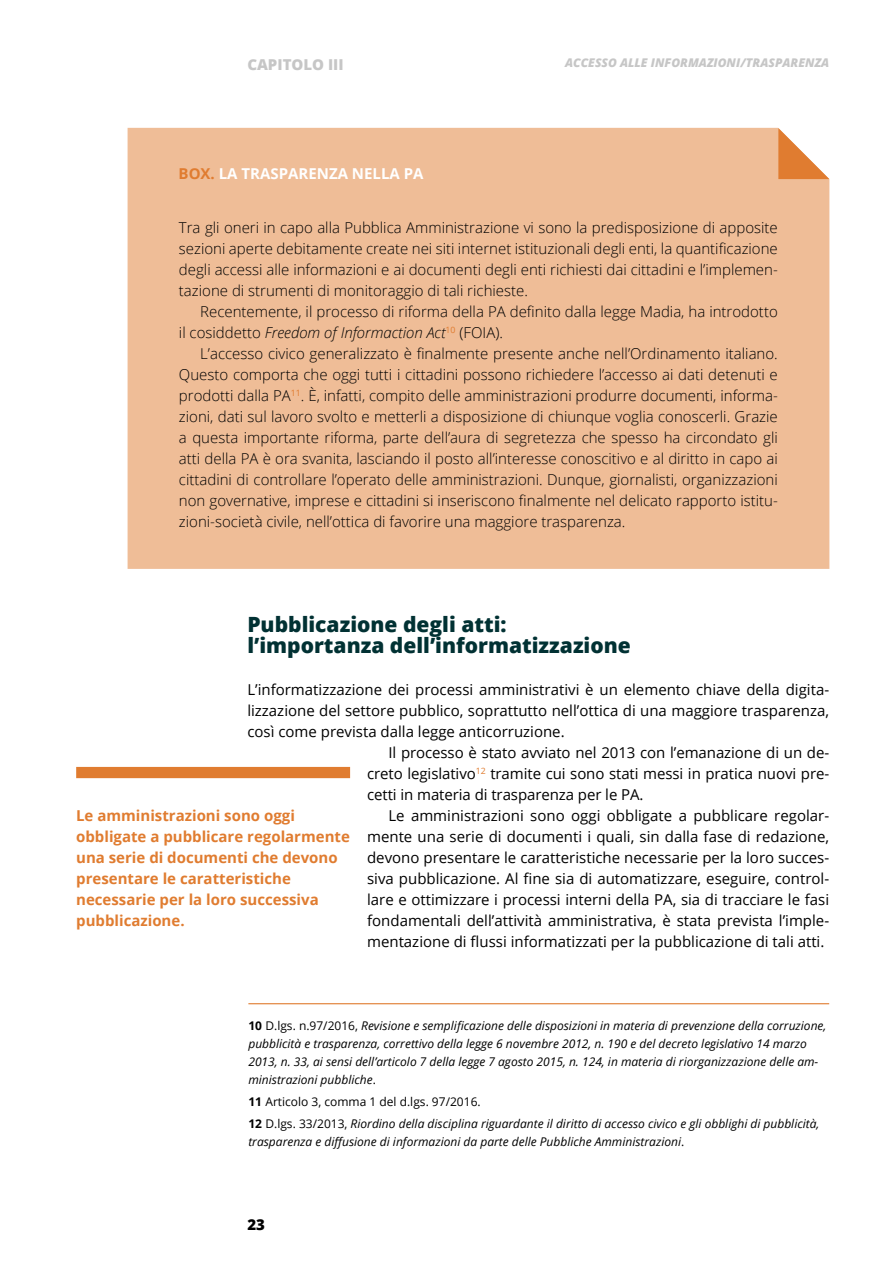
<style>
.page{position:relative;width:893px;height:1263px;background:#fff}
.page>*{position:absolute;margin:0;border:0;box-sizing:border-box;transform-origin:0 0}
.t1{font:800 21px/21px "Open Sans";color:#013133}
.t2{font:300 15px/21px "Open Sans";color:#000;text-align:justify}
.t3{font:15px "Open Sans";color:#000}
.t4{font:700 15px/21px "Open Sans";color:#e07c30}
.t5{font:700 15px "Open Sans";color:#fff}
.t6{font:800 15px "Open Sans";color:#c6c6c6}
.t7{font:800 15px "Open Sans";color:#000}
.t8{font:italic 12px/18px "Open Sans";color:#000}
.t9{font:italic 800 12px "Open Sans";color:#c6c6c6}
.s1{color:#e07c30}
.s2{font-style:italic}
.s3{font-weight:700;font-style:normal}
.s4{font-style:normal}
</style>
<div class="page">
<div style="left:128px;top:128px;width:701px;height:441px;background:#efbd97"></div>
<svg style="left:778px;top:128px;width:51px;height:51px"></svg>
<hr style="left:248px;top:1003px;width:581px;height:1px;background:#e07c30">
<div style="left:76px;top:767px;width:274px;height:11px;background:#e07c30"></div>
<p class="t6" style="left:247px;top:53px;width:98px">CAPITOLO III</p>
<p class="t9" style="left:565px;top:54px;width:266px">ACCESSO ALLE INFORMAZIONI/TRASPARENZA</p>
<p class="t5" style="left:179px;top:163px;width:246px"><span class="s1">BOX.</span> LA TRASPARENZA NELLA PA</p>
<p class="t2" style="left:179px;top:216px;width:600px">Tra gli oneri in capo alla Pubblica Amministrazione vi sono la predisposizione di apposite sezioni aperte debitamente create nei siti internet istituzionali degli enti, la quantificazione degli accessi alle informazioni e ai documenti degli enti richiesti dai cittadini e l’implemen&shy;tazione di strumenti di monitoraggio di tali richieste.</p>
<p class="t2" style="left:179px;top:300px;width:600px;text-indent:21px">Recentemente, il processo di riforma della PA definito dalla legge Madia, ha introdotto il cosiddetto <span class="s2">Freedom of Informaction Act</span><sup>10</sup> (FOIA).</p>
<p class="t2" style="left:179px;top:342px;width:600px;text-indent:21px">L’accesso civico generalizzato è finalmente presente anche nell’Ordinamento italiano.<br>Questo comporta che oggi tutti i cittadini possono richiedere l’accesso ai dati detenuti e prodotti dalla PA<sup>11</sup>. È, infatti, compito delle amministrazioni produrre documenti, informa&shy;zioni, dati sul lavoro svolto e metterli a disposizione di chiunque voglia conoscerli. Grazie a questa importante riforma, parte dell’aura di segretezza che spesso ha circondato gli atti della PA è ora svanita, lasciando il posto all’interesse conoscitivo e al diritto in capo ai cittadini di controllare l’operato delle amministrazioni. Dunque, giornalisti, organizzazioni non governative, imprese e cittadini si inseriscono finalmente nel delicato rapporto istitu&shy;zioni-società civile, nell’ottica di favorire una maggiore trasparenza.</p>
<h1 class="t1" style="left:247px;top:613px;width:385px">Pubblicazione degli atti: l’importanza dell’informatizzazione</h1>
<p class="t3" style="left:247px;top:679px;width:583px">L’informatizzazione dei processi amministrativi è un elemento chiave della digita-</p>
<p class="t3" style="left:247px;top:700px;width:583px">lizzazione del settore pubblico, soprattutto nell’ottica di una maggiore trasparenza,</p>
<p class="t3" style="left:247px;top:721px;width:319px">così come prevista dalla legge anticorruzione.</p>
<p class="t3" style="left:388px;top:742px;width:442px">Il processo è stato avviato nel 2013 con l’emanazione di un de-</p>
<p class="t3" style="left:367px;top:763px;width:464px">creto legislativo<sup>12</sup> tramite cui sono stati messi in pratica nuovi pre-</p>
<p class="t3" style="left:367px;top:784px;width:278px">cetti in materia di trasparenza per le PA.</p>
<p class="t3" style="left:388px;top:805px;width:442px">Le amministrazioni sono oggi obbligate a pubblicare regolar-</p>
<p class="t3" style="left:367px;top:826px;width:464px">mente una serie di documenti i quali, sin dalla fase di redazione,</p>
<p class="t3" style="left:367px;top:847px;width:464px">devono presentare le caratteristiche necessarie per la loro succes-</p>
<p class="t3" style="left:367px;top:868px;width:464px">siva pubblicazione. Al fine sia di automatizzare, eseguire, control-</p>
<p class="t3" style="left:367px;top:889px;width:464px">lare e ottimizzare i processi interni della PA, sia di tracciare le fasi</p>
<p class="t3" style="left:367px;top:910px;width:464px">fondamentali dell’attività amministrativa, è stata prevista l’imple-</p>
<p class="t3" style="left:367px;top:931px;width:459px">mentazione di flussi informatizzati per la pubblicazione di tali atti.</p>
<p class="t4" style="left:76px;top:804px;width:275px">Le amministrazioni sono oggi obbligate a pubblicare regolarmente una serie di documenti che devono presentare le caratteristiche necessarie per la loro successiva pubblicazione.</p>
<p class="t8" style="left:248px;top:1016px;width:579px"><span class="s3">10</span> <span class="s4">D.lgs. n.97/2016,</span> Revisione e semplificazione delle disposizioni in materia di prevenzione della corruzione, pubblicità e trasparenza, correttivo della legge 6 novembre 2012, n. 190 e del decreto legislativo 14 marzo 2013, n. 33, ai sensi dell’articolo 7 della legge 7 agosto 2015, n. 124, in materia di riorganizzazione delle am&shy;ministrazioni pubbliche<span class="s4">.</span></p>
<p class="t8" style="left:248px;top:1090px;width:572px;line-height:22.2px"><span class="s3">11</span> <span class="s4">Articolo 3, comma 1 del d.lgs. 97/2016.<br></span><span class="s3">12</span> <span class="s4">D.lgs. 33/2013,</span> Riordino della disciplina riguardante il diritto di accesso civico e gli obblighi di pubblicità,</p>
<p class="t8" style="left:248px;top:1133px;width:437px">trasparenza e diffusione di informazioni da parte delle Pubbliche Amministrazioni<span class="s4">.</span></p>
<p class="t7" style="left:247px;top:1213px;width:19px">23</p>
</div>
